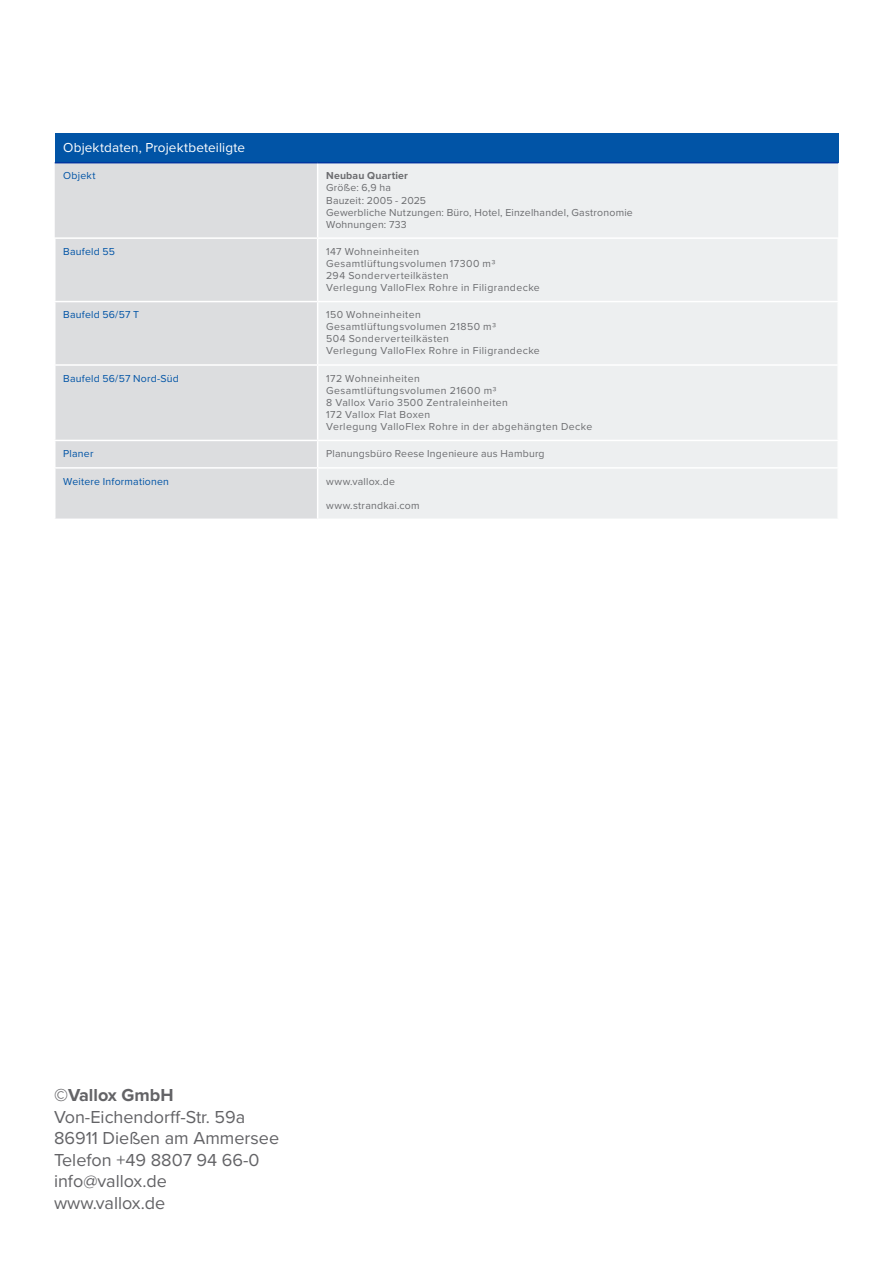
<style>
.page{position:relative;width:893px;height:1263px;background:#fff}
.page>*{position:absolute;margin:0;border:0;box-sizing:border-box;transform-origin:0 0}
.t1{font:18px/21.6px "Proxima Nova";color:#636366}
.t2{font:700 18px "Proxima Nova";color:#636366}
.t3{font:13.5px "Proxima Nova";letter-spacing:.01em;color:#fff}
.t4{font:10.5px/12px "Proxima Nova";letter-spacing:.04em;color:#6c6d70}
.t5{font:10.5px/12px "Proxima Nova";letter-spacing:.02em;color:#6c6d70}
.t6{font:10.5px "Proxima Nova";letter-spacing:.02em;color:#0154a6}
.t7{font:700 10.5px "Proxima Nova";letter-spacing:.015em;color:#6c6d70}
</style>
<div class="page">
<div style="left:55px;top:133px;width:783px;height:30px;background:#0154a6"></div>
<div style="left:55px;top:163px;width:262px;height:355px;background:#dcdddf"></div>
<div style="left:318px;top:163px;width:520px;height:355px;background:#edeff0"></div>
<hr style="left:55px;top:162px;width:263px;height:1px;background:#0036a0">
<hr style="left:318px;top:162px;width:520px;height:1px;background:#0036a0">
<hr style="left:54px;top:237px;width:264px;height:2px;background:#fff">
<hr style="left:54px;top:239px;width:2px;height:62px;background:#fff">
<hr style="left:318px;top:237px;width:521px;height:2px;background:#fff">
<hr style="left:837px;top:239px;width:2px;height:62px;background:#fff">
<hr style="left:54px;top:301px;width:264px;height:1px;background:#fff">
<hr style="left:54px;top:302px;width:2px;height:62px;background:#fff">
<hr style="left:318px;top:301px;width:521px;height:1px;background:#fff">
<hr style="left:837px;top:302px;width:2px;height:62px;background:#fff">
<hr style="left:54px;top:364px;width:264px;height:2px;background:#fff">
<hr style="left:54px;top:366px;width:2px;height:74px;background:#fff">
<hr style="left:318px;top:364px;width:521px;height:2px;background:#fff">
<hr style="left:837px;top:366px;width:2px;height:74px;background:#fff">
<hr style="left:54px;top:440px;width:264px;height:1px;background:#fff">
<hr style="left:54px;top:441px;width:2px;height:26px;background:#fff">
<hr style="left:318px;top:440px;width:521px;height:1px;background:#fff">
<hr style="left:837px;top:441px;width:2px;height:26px;background:#fff">
<hr style="left:54px;top:467px;width:264px;height:2px;background:#fff">
<hr style="left:54px;top:469px;width:2px;height:49px;background:#fff">
<hr style="left:318px;top:467px;width:521px;height:2px;background:#fff">
<hr style="left:837px;top:469px;width:2px;height:49px;background:#fff">
<p class="t3" style="left:63px;top:137px;width:183px">Objektdaten, Projektbeteiligte</p>
<p class="t6" style="left:63px;top:168px;width:34px">Objekt</p>
<p class="t7" style="left:326px;top:168px;width:83px">Neubau Quartier</p>
<p class="t5" style="left:326px;top:182px;width:308px">Größe: 6,9 ha<br>Bauzeit: 2005 - 2025<br>Gewerbliche Nutzungen: Büro, Hotel, Einzelhandel, Gastronomie<br>Wohnungen: 733</p>
<p class="t6" style="left:63px;top:244px;width:53px">Baufeld 55</p>
<p class="t4" style="left:326px;top:245px;width:215px">147 Wohneinheiten<br>Gesamtlüftungsvolumen 17300 m3<br>294 Sonderverteilkästen<br>Verlegung ValloFlex Rohre in Filigrandecke</p>
<p class="t6" style="left:63px;top:307px;width:77px">Baufeld 56/57 T</p>
<p class="t4" style="left:326px;top:308px;width:215px">150 Wohneinheiten<br>Gesamtlüftungsvolumen 21850 m3<br>504 Sonderverteilkästen<br>Verlegung ValloFlex Rohre in Filigrandecke</p>
<p class="t6" style="left:63px;top:370px;width:117px">Baufeld 56/57 Nord-Süd</p>
<p class="t4" style="left:326px;top:372px;width:268px">172 Wohneinheiten<br>Gesamtlüftungsvolumen 21600 m3<br>8 Vallox Vario 3500 Zentraleinheiten<br>172 Vallox Flat Boxen<br>Verlegung ValloFlex Rohre in der abgehängten Decke</p>
<p class="t6" style="left:63px;top:446px;width:32px">Planer</p>
<p class="t5" style="left:326px;top:447px;width:220px">Planungsbüro Reese Ingenieure aus Hamburg</p>
<p class="t6" style="left:63px;top:473px;width:107px">Weitere Informationen</p>
<p class="t5" style="left:326px;top:475px;width:70px">www.vallox.de</p>
<p class="t5" style="left:326px;top:499px;width:95px">www.strandkai.com</p>
<h1 class="t2" style="left:54px;top:1081px;width:121px">©Vallox GmbH</h1>
<h1 class="t1" style="left:54px;top:1105px;width:227px">Von-Eichendorff-Str. 59a<br>86911 Dießen am Ammersee<br>Telefon +49 8807 94 66-0 info@vallox.de www.vallox.de</h1>
</div>
